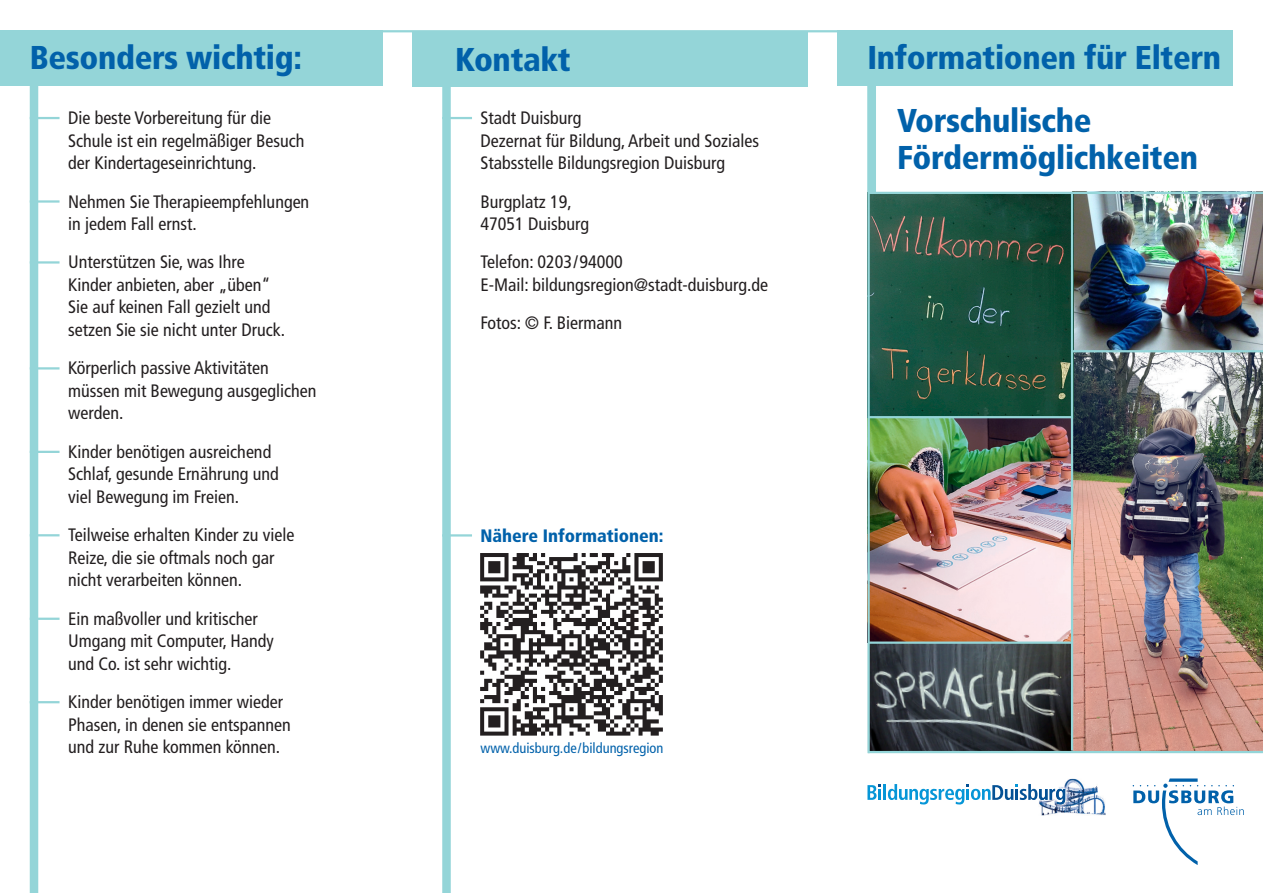
<style>
.page{position:relative;width:1263px;height:893px;background:#fff}
.page>*{position:absolute;margin:0;border:0;box-sizing:border-box;transform-origin:0 0}
.t1{font:102px "Duisburg Logo";color:#0161aa}
.t2{font:900 condensed 33px/63.3px "Frutiger LT Pro";letter-spacing:-.01em;color:#0161aa}
.t3{font:condensed 18px/22.5px "Frutiger LT Pro";color:#231f20}
.t4{font:900 condensed 18px "Frutiger LT Pro";color:#0161aa}
.t5{font:condensed 14.4px "Frutiger LT Pro";color:#0161aa}
</style>
<div class="page">
<hr style="left:442px;top:117px;width:30px;height:2px;background:#94d5d8">
<div style="left:0;top:30px;width:383px;height:55px;background:#94d5d8"></div>
<div style="left:412px;top:31px;width:396px;height:56px;background:#94d5d8"></div>
<div style="left:838px;top:30px;width:395px;height:55px;background:#94d5d8"></div>
<div style="left:30px;top:81px;width:8px;height:812px;background:#94d5d8"></div>
<div style="left:442px;top:81px;width:9px;height:812px;background:#94d5d8"></div>
<hr style="left:30px;top:117px;width:30px;height:2px;background:#94d5d8">
<hr style="left:30px;top:200px;width:30px;height:3px;background:#94d5d8">
<hr style="left:30px;top:261px;width:30px;height:3px;background:#94d5d8">
<hr style="left:30px;top:367px;width:30px;height:2px;background:#94d5d8">
<hr style="left:30px;top:451px;width:30px;height:2px;background:#94d5d8">
<hr style="left:30px;top:534px;width:30px;height:2px;background:#94d5d8">
<hr style="left:30px;top:618px;width:30px;height:2px;background:#94d5d8">
<hr style="left:30px;top:701px;width:30px;height:2px;background:#94d5d8">
<svg style="left:867px;top:784px;width:14px;height:16px"></svg>
<hr style="left:883px;top:784px;width:3px;height:16px;background:#0696d7">
<img style="left:1039px;top:779px;width:67px;height:37px">
<svg style="left:888px;top:784px;width:177px;height:20px"></svg>
<img style="left:1056px;top:789px;width:9px;height:15px">
<div style="left:867px;top:82px;width:9px;height:115px;background:#94d5d8"></div>
<img style="left:870px;top:194px;width:393px;height:557px">
<hr style="left:868px;top:192px;width:395px;height:2px;background:#94d5d8">
<hr style="left:868px;top:751px;width:395px;height:2px;background:#94d5d8">
<hr style="left:868px;top:641px;width:203px;height:3px;background:#94d5d8">
<hr style="left:868px;top:416px;width:203px;height:2px;background:#94d5d8">
<hr style="left:1071px;top:192px;width:2px;height:559px;background:#94d5d8">
<hr style="left:1072px;top:350px;width:191px;height:2px;background:#94d5d8">
<hr style="left:867px;top:82px;width:3px;height:671px;background:#94d5d8">
<img style="left:480px;top:553px;width:183px;height:183px">
<hr style="left:376px;top:30px;width:466px;height:2px;background:#94d5d8">
<hr style="left:442px;top:534px;width:30px;height:3px;background:#94d5d8">
<h2 class="t2" style="left:30px;top:26px;width:274px">Besonders wichtig:</h2>
<h2 class="t2" style="left:455px;top:27px;width:117px">Kontakt</h2>
<h2 class="t2" style="left:897px;top:26px;width:325px;text-indent:-30px">Informationen für Eltern<br>Vorschulische</h2>
<h2 class="t2" style="left:897px;top:126px;width:302px">Fördermöglichkeiten</h2>
<p class="t3" style="left:68px;top:107px;width:238px">Die beste Vorbereitung für die<br>Schule ist ein regelmäßiger Besuch der Kindertageseinrichtung.</p>
<p class="t3" style="left:68px;top:190px;width:243px">Nehmen Sie Therapieempfehlungen in jedem Fall ernst.</p>
<p class="t3" style="left:68px;top:251px;width:219px">Unterstützen Sie, was Ihre<br>Kinder anbieten, aber „üben“<br>Sie auf keinen Fall gezielt und setzen Sie sie nicht unter Druck.</p>
<p class="t3" style="left:68px;top:357px;width:250px">Körperlich passive Aktivitäten müssen mit Bewegung ausgeglichen werden.</p>
<p class="t3" style="left:68px;top:440px;width:212px">Kinder benötigen ausreichend<br>Schlaf, gesunde Ernährung und viel Bewegung im Freien.</p>
<p class="t3" style="left:68px;top:524px;width:228px">Teilweise erhalten Kinder zu viele<br>Reize, die sie oftmals noch gar nicht verarbeiten können.</p>
<p class="t3" style="left:68px;top:607px;width:207px">Ein maßvoller und kritischer<br>Umgang mit Computer, Handy und Co. ist sehr wichtig.</p>
<p class="t3" style="left:68px;top:691px;width:224px">Kinder benötigen immer wieder<br>Phasen, in denen sie entspannen und zur Ruhe kommen können.</p>
<p class="t3" style="left:480px;top:107px;width:280px">Stadt Duisburg<br>Dezernat für Bildung, Arbeit und Soziales<br>Stabsstelle Bildungsregion Duisburg</p>
<p class="t3" style="left:480px;top:190px;width:110px">Burgplatz 19,<br>47051 Duisburg</p>
<p class="t3" style="left:480px;top:251px;width:289px">Telefon: 0203/94000<br>E-Mail: bildungsregion@stadt-duisburg.de</p>
<p class="t3" style="left:480px;top:312px;width:143px">Fotos: © F. Biermann</p>
<p class="t4" style="left:480px;top:525px;width:185px">Nähere Informationen:</p>
<p class="t5" style="left:480px;top:739px;width:184px">www.duisburg.de/bildungsregion</p>
<h1 class="t1" style="left:1133px;top:691px;width:113px">l</h1>
</div>
